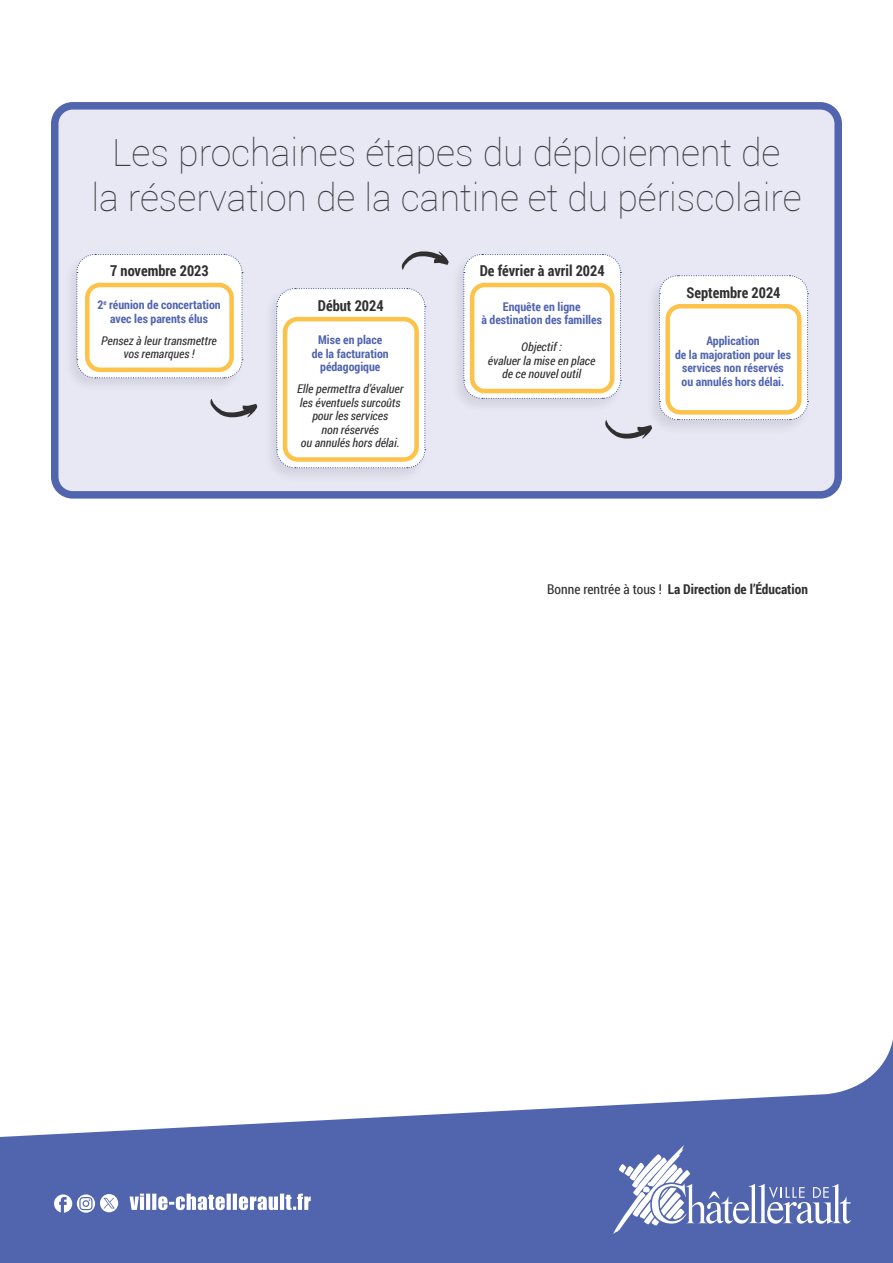
<style>
.page{position:relative;width:893px;height:1263px;background:#fff}
.page>*{position:absolute;margin:0;border:0;box-sizing:border-box;transform-origin:0 0}
.t1{font:100 37.5px/45px "Roboto";color:#3e3e3f;text-align:center}
.t2{font:700 15px "Roboto Condensed";color:#312f30}
.t3{font:700 13.5px "Roboto Condensed";color:#312f30}
.t4{font:700 12px/13.5px "Roboto Condensed";color:#5165af;text-align:center}
.t5{font:italic 12px/13.5px "Roboto Condensed";color:#312f30;text-align:center}
.s1{font-weight:400}
</style>
<div class="page">
<div style="left:55px;top:106px;width:783px;height:389px;background:#e7e8f4;border-radius:18px"></div>
<div style="left:51px;top:102px;width:791px;height:397px;border:8px solid #5165af;border-radius:18px"></div>
<svg style="left:0;top:1039px;width:893px;height:224px;fill:#5165af"></svg>
<svg style="left:613px;top:1145px;width:239px;height:89px"></svg>
<svg style="left:130px;top:1193px;width:181px;height:17px"></svg>
<svg style="left:54px;top:1194px;width:64px;height:19px"></svg>
<div style="left:64px;top:253px;width:181px;height:140px;background:#e1e2ee"></div>
<svg style="left:76px;top:254px;width:167px;height:125px;background:#fbfbfc"></svg>
<div style="left:85px;top:283px;width:149px;height:89px;border:4px solid #fcc24a;border-radius:13px"></div>
<div style="left:451px;top:253px;width:172px;height:160px;background:#e0e1ed"></div>
<svg style="left:463px;top:254px;width:158px;height:145px;background:#fcfbfb"></svg>
<div style="left:470px;top:283px;width:144px;height:110px;border:4px solid #fcc24a;border-radius:13px"></div>
<div style="left:646px;top:274px;width:164px;height:161px;background:#e0e0ec"></div>
<div style="left:659px;top:275px;width:149px;height:145px;background:#fff"></div>
<div style="left:665px;top:304px;width:136px;height:111px;border:4px solid #fcc24a;border-radius:13px"></div>
<div style="left:263px;top:287px;width:165px;height:196px;background:#e0e1ed"></div>
<svg style="left:276px;top:288px;width:150px;height:180px;background:#fbfbfc"></svg>
<div style="left:283px;top:317px;width:136px;height:145px;border:4px solid #fcc24a;border-radius:13px"></div>
<svg style="left:210px;top:399px;width:47px;height:19px"></svg>
<svg style="left:605px;top:420px;width:47px;height:19px"></svg>
<svg style="left:401px;top:251px;width:48px;height:19px"></svg>
<h1 class="t1" style="left:91px;top:129px;width:712px">Les prochaines étapes du déploiement de<br>la réservation de la cantine et du périscolaire</h1>
<p class="t2" style="left:110px;top:260px;width:100px">7 novembre 2023</p>
<p class="t4" style="left:97px;top:298px;width:125px">2<sup>e</sup> réunion de concertation avec les parents élus</p>
<p class="t5" style="left:101px;top:333px;width:117px">Pensez à leur transmettre vos remarques !</p>
<p class="t2" style="left:318px;top:295px;width:67px">Début 2024</p>
<p class="t4" style="left:312px;top:333px;width:79px">Mise en place de la facturation pédagogique</p>
<p class="t5" style="left:297px;top:382px;width:108px">Elle permettra d’évaluer les éventuels surcoûts pour les services<br>non réservés<br>ou annulés hors délai.</p>
<p class="t2" style="left:480px;top:260px;width:126px">De février à avril 2024</p>
<p class="t4" style="left:481px;top:299px;width:122px">Enquête en ligne<br>à destination des familles</p>
<p class="t5" style="left:488px;top:340px;width:109px">Objectif :<br>évaluer la mise en place de ce nouvel outil</p>
<p class="t2" style="left:686px;top:282px;width:95px">Septembre 2024</p>
<p class="t4" style="left:675px;top:334px;width:118px">Application<br>de la majoration pour les services non réservés ou annulés hors délai.</p>
<p class="t3" style="left:547px;top:579px;width:262px"><span class="s1">Bonne rentrée à tous !</span> La Direction de l’Éducation</p>
</div>
